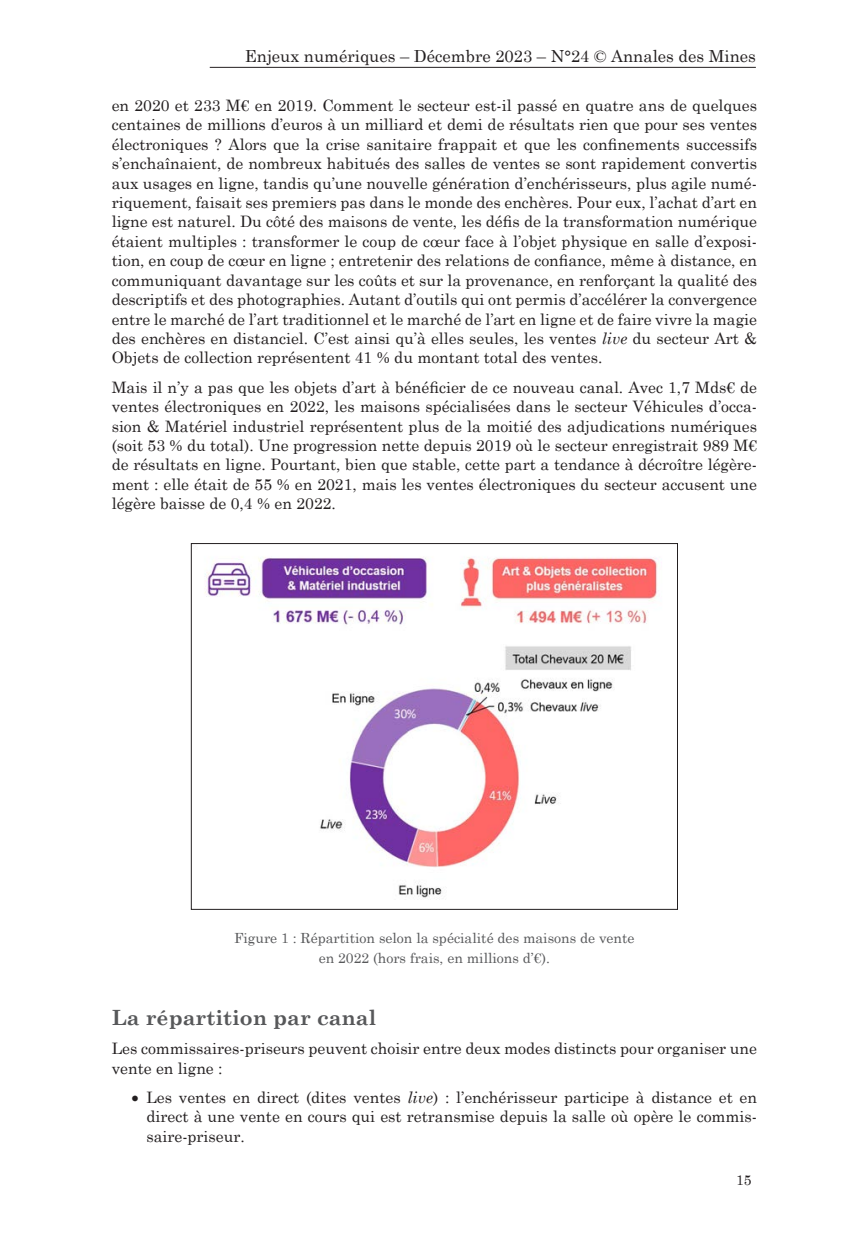
<style>
.page{position:relative;width:844px;height:1241px;background:#fff}
.page>*{position:absolute;margin:0;border:0;box-sizing:border-box;transform-origin:0 0}
.Titre_niveau_2{font:700 21px "Century Schoolbook";color:#57585a}
.t1{font:16.62px "Century Schoolbook";color:#231f20}
.Texte_Courant{font:15.75px/19.4px "Century Schoolbook";color:#231f20;text-align:justify}
.Textre_Puce{font:15.75px/19.4px "Century Schoolbook";color:#231f20;text-align:justify}
.Texte_Légende{font:14px/19.4px "Century Schoolbook";color:#57585a;text-align:center}
.t2{font:14px "Century Schoolbook";color:#231f20}
.s1{font-style:italic}
</style>
<div class="page">
<hr style="left:210px;top:67px;width:545px;height:1px;background:#231f20">
<img style="left:205px;top:557px;width:453px;height:341px">
<p class="t1" style="left:245px;top:42px;width:512px">Enjeux numériques – Décembre 2023 – N°24 © Annales des Mines</p>
<p class="Texte_Courant" style="left:112px;top:94px;width:646px">en 2020 et 233 M€ en 2019. Comment le secteur est-il passé en quatre ans de quelques centaines de millions d’euros à un milliard et demi de résultats rien que pour ses ventes électroniques ? Alors que la crise sanitaire frappait et que les confinements successifs s’enchaînaient, de nombreux habitués des salles de ventes se sont rapidement convertis aux usages en ligne, tandis qu’une nouvelle génération d’enchérisseurs, plus agile numé&shy;riquement, faisait ses premiers pas dans le monde des enchères. Pour eux, l’achat d’art en ligne est naturel. Du côté des maisons de vente, les défis de la transformation numérique étaient multiples : transformer le coup de cœur face à l’objet physique en salle d’exposi&shy;tion, en coup de cœur en ligne ; entretenir des relations de confiance, même à distance, en communiquant davantage sur les coûts et sur la provenance, en renforçant la qualité des descriptifs et des photographies. Autant d’outils qui ont permis d’accélérer la convergence entre le marché de l’art traditionnel et le marché de l’art en ligne et de faire vivre la magie des enchères en distanciel. C’est ainsi qu’à elles seules, les ventes <span class="s1">live</span> du secteur Art &amp; Objets de collection représentent 41 % du montant total des ventes.</p>
<p class="Texte_Courant" style="left:112px;top:376px;width:646px">Mais il n’y a pas que les objets d’art à bénéficier de ce nouveau canal. Avec 1,7 Mds€ de ventes électroniques en 2022, les maisons spécialisées dans le secteur Véhicules d’occa&shy;sion &amp; Matériel industriel représentent plus de la moitié des adjudications numériques (soit 53 % du total). Une progression nette depuis 2019 où le secteur enregistrait 989 M€ de résultats en ligne. Pourtant, bien que stable, cette part a tendance à décroître légère&shy;ment : elle était de 55 % en 2021, mais les ventes électroniques du secteur accusent une légère baisse de 0,4 % en 2022.</p>
<p class="Texte_Légende" style="left:234px;top:927px;width:402px">Figure 1 : Répartition selon la spécialité des maisons de vente en 2022 (hors frais, en millions d’€).</p>
<p class="Titre_niveau_2" style="left:112px;top:1000px;width:266px">La répartition par canal</p>
<p class="Texte_Courant" style="left:112px;top:1037px;width:646px">Les commissaires-priseurs peuvent choisir entre deux modes distincts pour organiser une vente en ligne :</p>
<p class="Textre_Puce" style="left:146px;top:1085px;width:612px;text-indent:-15px">• Les ventes en direct (dites ventes <span class="s1">live</span>) : l’enchérisseur participe à distance et en direct à une vente en cours qui est retransmise depuis la salle où opère le commis&shy;saire-priseur.</p>
<p class="t2" style="left:735px;top:1167px;width:17px">15</p>
</div>
